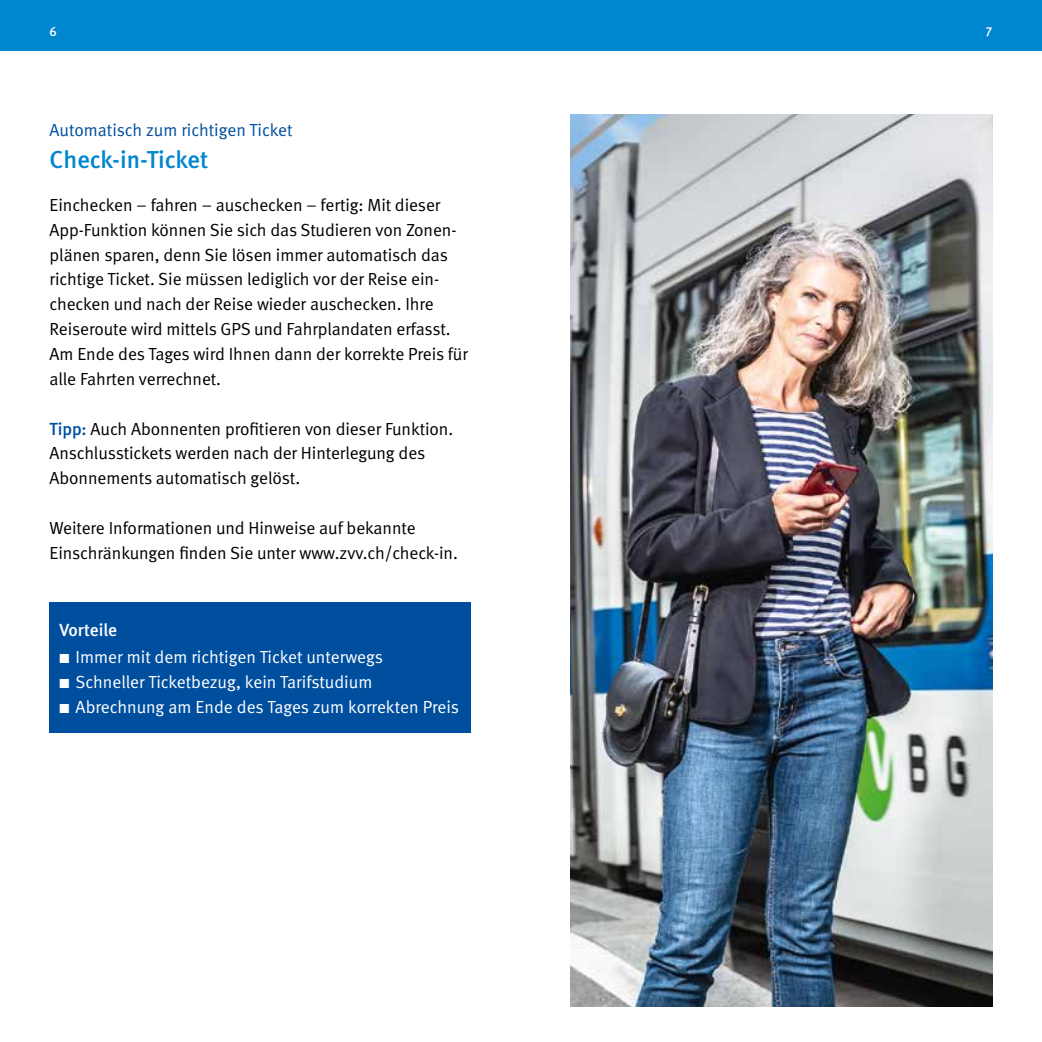
<style>
.page{position:relative;width:1042px;height:1042px;background:#fff}
.page>*{position:absolute;margin:0;border:0;box-sizing:border-box;transform-origin:0 0}
.t1{font:24.5px "Meta Medium LF";color:#0086ce}
.t2{font:17.5px/24.8px "Meta Normal LF";letter-spacing:-.005em;color:#000}
.t3{font:17.5px "Meta Normal LF";color:#fff}
.t4{font:17.5px "Meta Normal LF";color:#004f9f}
.t5{font:17.5px "Meta Medium LF";letter-spacing:-.005em;color:#fff}
.t6{font:13.12px "Meta Medium LF";color:#fff}
.s1{font-family:"Meta Medium LF";color:#004f9f}
</style>
<div class="page">
<div style="left:0;top:0;width:521px;height:50px;background:#0086ce"></div>
<div style="left:521px;top:0;width:521px;height:50px;background:#0086ce"></div>
<div style="left:50px;top:602px;width:421px;height:131px;background:#004f9f"></div>
<img style="left:570px;top:114px;width:422px;height:892px">
<p class="t6" style="left:50px;top:24px;width:9px">6</p>
<p class="t6" style="left:985px;top:24px;width:9px">7</p>
<p class="t4" style="left:50px;top:120px;width:244px">Automatisch zum richtigen Ticket</p>
<h1 class="t1" style="left:50px;top:145px;width:160px">Check-in-Ticket</h1>
<p class="t2" style="left:50px;top:192px;width:420px">Einchecken – fahren – auschecken – fertig: Mit dieser App-Funktion können Sie sich das Studieren von Zonen&shy;plänen sparen, denn Sie lösen immer automatisch das richtige Ticket. Sie müssen lediglich vor der Reise ein&shy;checken und nach der Reise wieder auschecken. Ihre Reiseroute wird mittels GPS und Fahrplandaten erfasst.<br>Am Ende des Tages wird Ihnen dann der korrekte Preis für alle Fahrten verrechnet.</p>
<p class="t2" style="left:50px;top:416px;width:405px"><span class="s1">Tipp:</span> Auch Abonnenten profitieren von dieser Funktion.<br>Anschlusstickets werden nach der Hinterlegung des<br>Abonnements automatisch gelöst.</p>
<p class="t2" style="left:50px;top:515px;width:410px">Weitere Informationen und Hinweise auf bekannte<br>Einschränkungen finden Sie unter www.zvv.ch/check-in.</p>
<p class="t5" style="left:60px;top:620px;width:59px">Vorteile</p>
<p class="t3" style="left:60px;top:647px;width:325px">■ Immer mit dem richtigen Ticket unterwegs</p>
<p class="t3" style="left:60px;top:672px;width:314px">■ Schneller Ticketbezug, kein Tarifstudium</p>
<p class="t3" style="left:60px;top:697px;width:401px">■ Abrechnung am Ende des Tages zum korrekten Preis</p>
</div>
